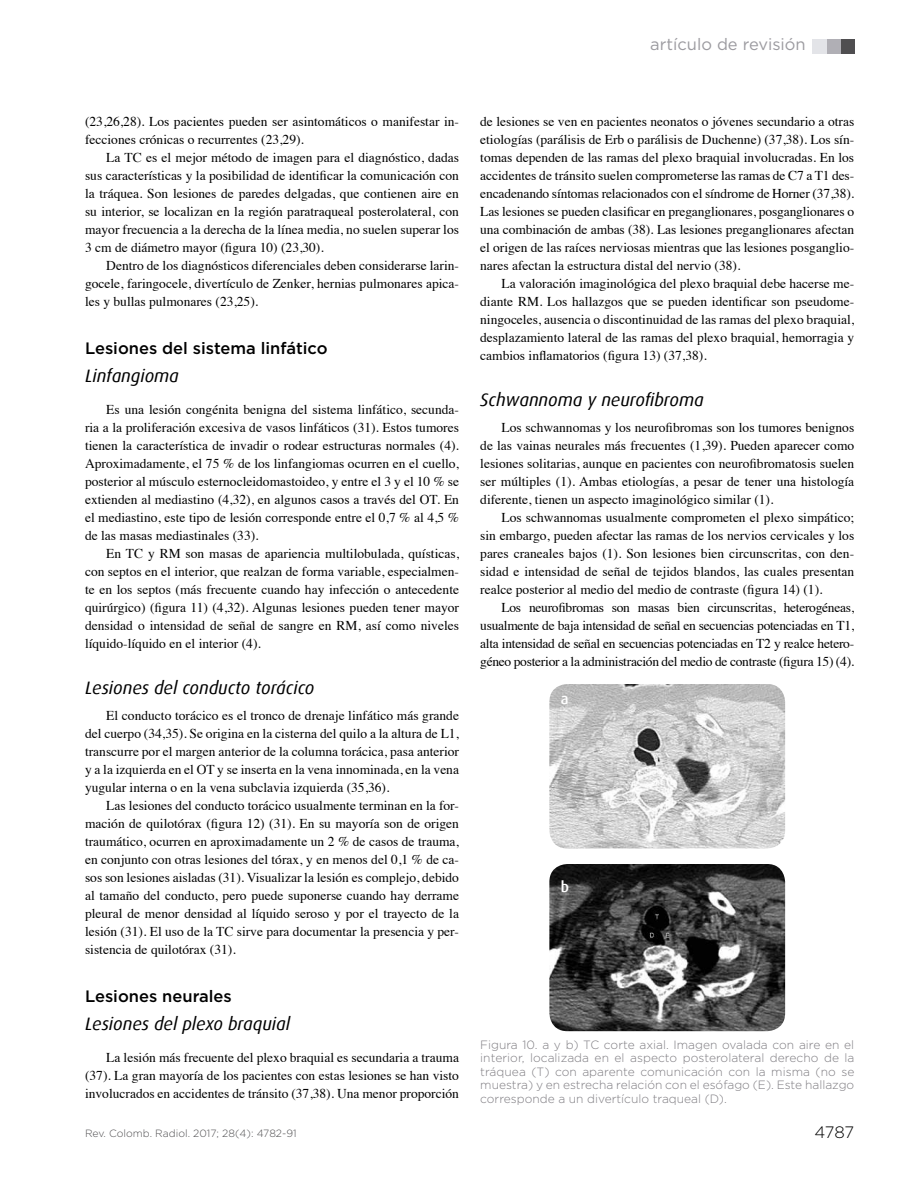
<style>
.page{position:relative;width:918px;height:1188px;background:#fff}
.page>*{position:absolute;margin:0;border:0;box-sizing:border-box;transform-origin:0 0}
.t1{font:italic 18px "Dax";color:#000}
.t2{font:500 16.5px "Gotham";color:#000}
.t3{font:16.5px "Gotham";color:#9c9ba0}
.t4{font:300 16.5px "Gotham";color:#000}
.t5{font:500 15px "Dax";color:#fff}
.t6{font:13.5px/18px "Times";color:#000;text-align:justify}
.t7{font:300 12px/13.5px "Gotham";color:#7e7c81;text-align:justify}
.t8{font:300 10.5px "Gotham";color:#4f4e50}
</style>
<div class="page">
<div style="left:840px;top:40px;width:14px;height:14px;background:#4f4e50"></div>
<div style="left:826px;top:40px;width:14px;height:14px;background:#b0afb5"></div>
<div style="left:812px;top:40px;width:14px;height:14px;background:#e3e4e8"></div>
<img style="left:549px;top:684px;width:236px;height:164px">
<img style="left:549px;top:864px;width:236px;height:167px">
<p class="t3" style="left:650px;top:34px;width:157px">artículo de revisión</p>
<p class="t6" style="left:85px;top:111px;width:375px">(23,26,28). Los pacientes pueden ser asintomáticos o manifestar in&shy;fecciones crónicas o recurrentes (23,29).</p>
<p class="t6" style="left:85px;top:147px;width:376px;text-indent:21px">La TC es el mejor método de imagen para el diagnóstico, dadas sus características y la posibilidad de identificar la comunicación con la tráquea. Son lesiones de paredes delgadas, que contienen aire en su interior, se localizan en la región paratraqueal posterolateral, con mayor frecuencia a la derecha de la línea media, no suelen superar los 3 cm de diámetro mayor (figura 10) (23,30).</p>
<p class="t6" style="left:85px;top:255px;width:376px;text-indent:21px">Dentro de los diagnósticos diferenciales deben considerarse larin&shy;gocele, faringocele, divertículo de Zenker, hernias pulmonares apica&shy;les y bullas pulmonares (23,25).</p>
<p class="t2" style="left:85px;top:337px;width:244px">Lesiones del sistema linfático</p>
<h1 class="t1" style="left:85px;top:366px;width:95px">Linfangioma</h1>
<p class="t6" style="left:85px;top:399px;width:376px;text-indent:21px">Es una lesión congénita benigna del sistema linfático, secunda&shy;ria a la proliferación excesiva de vasos linfáticos (31). Estos tumores tienen la característica de invadir o rodear estructuras normales (4).<br>Aproximadamente, el 75 % de los linfangiomas ocurren en el cuello, posterior al músculo esternocleidomastoideo, y entre el 3 y el 10 % se extienden al mediastino (4,32), en algunos casos a través del OT. En el mediastino, este tipo de lesión corresponde entre el 0,7 % al 4,5 % de las masas mediastinales (33).</p>
<p class="t6" style="left:85px;top:543px;width:376px;text-indent:21px">En TC y RM son masas de apariencia multilobulada, quísticas, con septos en el interior, que realzan de forma variable, especialmen&shy;te en los septos (más frecuente cuando hay infección o antecedente quirúrgico) (figura 11) (4,32). Algunas lesiones pueden tener mayor densidad o intensidad de señal de sangre en RM, así como niveles líquido-líquido en el interior (4).</p>
<h1 class="t1" style="left:85px;top:678px;width:231px">Lesiones del conducto torácico</h1>
<p class="t6" style="left:85px;top:705px;width:376px;text-indent:21px">El conducto torácico es el tronco de drenaje linfático más grande del cuerpo (34,35). Se origina en la cisterna del quilo a la altura de L1, transcurre por el margen anterior de la columna torácica, pasa anterior y a la izquierda en el OT y se inserta en la vena innominada, en la vena yugular interna o en la vena subclavia izquierda (35,36).</p>
<p class="t6" style="left:85px;top:795px;width:376px;text-indent:21px">Las lesiones del conducto torácico usualmente terminan en la for&shy;mación de quilotórax (figura 12) (31). En su mayoría son de origen traumático, ocurren en aproximadamente un 2 % de casos de trauma, en conjunto con otras lesiones del tórax, y en menos del 0,1 % de ca&shy;sos son lesiones aisladas (31). Visualizar la lesión es complejo, debido al tamaño del conducto, pero puede suponerse cuando hay derrame pleural de menor densidad al líquido seroso y por el trayecto de la lesión (31). El uso de la TC sirve para documentar la presencia y per&shy;sistencia de quilotórax (31).</p>
<p class="t2" style="left:85px;top:985px;width:148px">Lesiones neurales</p>
<h1 class="t1" style="left:85px;top:1014px;width:207px">Lesiones del plexo braquial</h1>
<p class="t6" style="left:85px;top:1047px;width:376px;text-indent:21px">La lesión más frecuente del plexo braquial es secundaria a trauma (37). La gran mayoría de los pacientes con estas lesiones se han visto involucrados en accidentes de tránsito (37,38). Una menor proporción</p>
<p class="t8" style="left:85px;top:1127px;width:213px">Rev. Colomb. Radiol. 2017; 28(4): 4782-91</p>
<p class="t6" style="left:480px;top:111px;width:376px">de lesiones se ven en pacientes neonatos o jóvenes secundario a otras etiologías (parálisis de Erb o parálisis de Duchenne) (37,38). Los sín&shy;tomas dependen de las ramas del plexo braquial involucradas. En los accidentes de tránsito suelen comprometerse las ramas de C7 a T1 des&shy;encadenando síntomas relacionados con el síndrome de Horner (37,38).<br>Las lesiones se pueden clasificar en preganglionares, posganglionares o una combinación de ambas (38). Las lesiones preganglionares afectan el origen de las raíces nerviosas mientras que las lesiones posganglio&shy;nares afectan la estructura distal del nervio (38).</p>
<p class="t6" style="left:480px;top:273px;width:376px;text-indent:21px">La valoración imaginológica del plexo braquial debe hacerse me&shy;diante RM. Los hallazgos que se pueden identificar son pseudome&shy;ningoceles, ausencia o discontinuidad de las ramas del plexo braquial, desplazamiento lateral de las ramas del plexo braquial, hemorragia y cambios inflamatorios (figura 13) (37,38).</p>
<h1 class="t1" style="left:480px;top:390px;width:225px">Schwannoma y neurofibroma</h1>
<p class="t6" style="left:480px;top:417px;width:376px;text-indent:21px">Los schwannomas y los neurofibromas son los tumores benignos de las vainas neurales más frecuentes (1,39). Pueden aparecer como lesiones solitarias, aunque en pacientes con neurofibromatosis suelen ser múltiples (1). Ambas etiologías, a pesar de tener una histología diferente, tienen un aspecto imaginológico similar (1).</p>
<p class="t6" style="left:480px;top:507px;width:376px;text-indent:21px">Los schwannomas usualmente comprometen el plexo simpático; sin embargo, pueden afectar las ramas de los nervios cervicales y los pares craneales bajos (1). Son lesiones bien circunscritas, con den&shy;sidad e intensidad de señal de tejidos blandos, las cuales presentan realce posterior al medio del medio de contraste (figura 14) (1).</p>
<p class="t6" style="left:480px;top:597px;width:376px;text-indent:21px">Los neurofibromas son masas bien circunscritas, heterogéneas, usualmente de baja intensidad de señal en secuencias potenciadas en T1, alta intensidad de señal en secuencias potenciadas en T2 y realce hetero&shy;géneo posterior a la administración del medio de contraste (figura 15) (4).</p>
<p class="t5" style="left:561px;top:690px;width:9px">a</p>
<p class="t5" style="left:561px;top:878px;width:10px">b</p>
<p class="t7" style="left:480px;top:1038px;width:376px">Figura 10. a y b) TC corte axial. Imagen ovalada con aire en el interior, localizada en el aspecto posterolateral derecho de la tráquea (T) con aparente comunicación con la misma (no se muestra) y en estrecha relación con el esófago (E). Este hallazgo corresponde a un divertículo traqueal (D).</p>
<p class="t4" style="left:815px;top:1122px;width:41px">4787</p>
</div>
